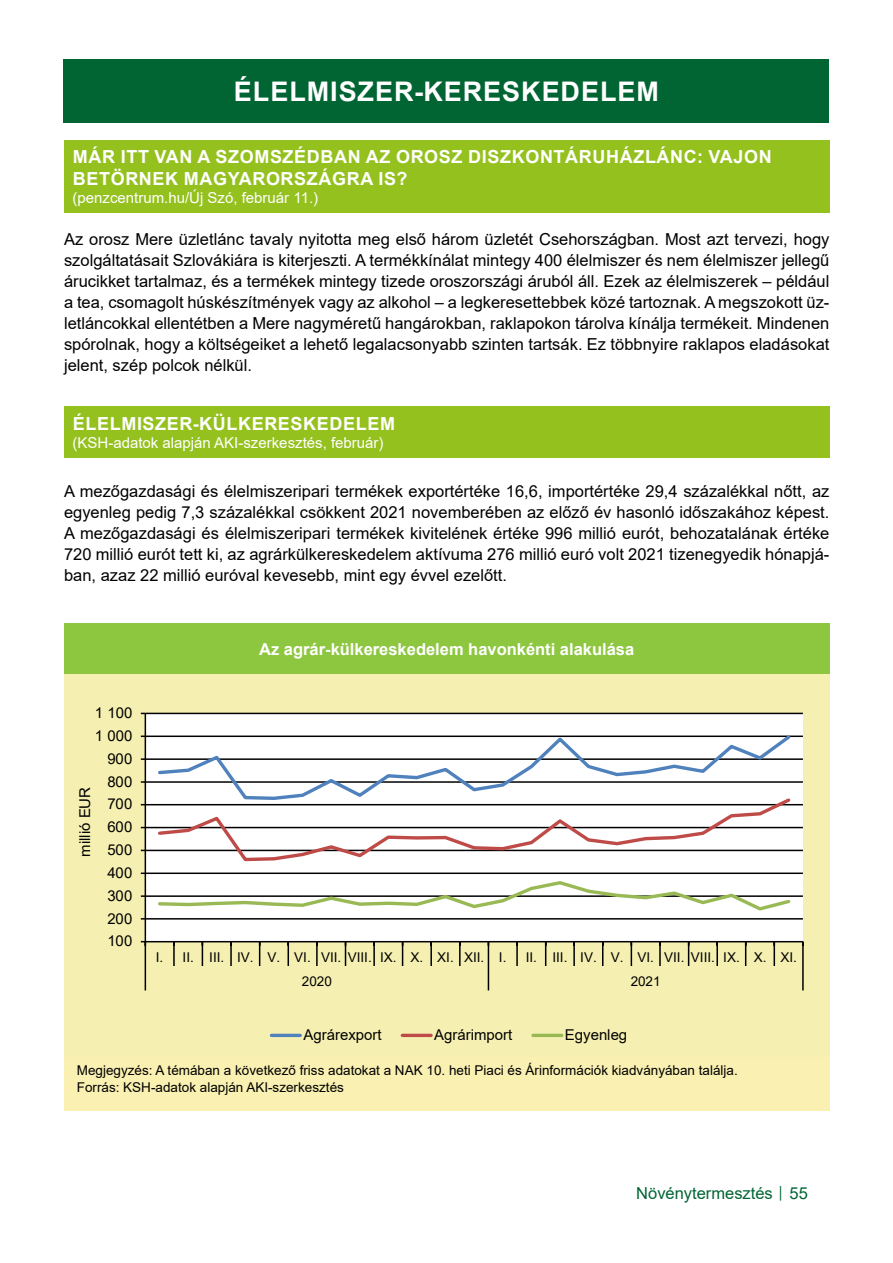
<style>
.page{position:relative;width:893px;height:1263px;background:#fff}
.page>*{position:absolute;margin:0;border:0;box-sizing:border-box;transform-origin:0 0}
.t1{font:700 27px "Arial";letter-spacing:.035em;color:#fff}
.t2{font:700 18px/21.6px "Arial";letter-spacing:.035em;color:#fff}
.t3{font:16.5px/21px "Arial";color:#000;text-align:justify}
.t4{font:700 16.5px "Arial";color:#fff}
.t5{font:16.5px "Arial";color:#006533}
.t6{font:15px "Arial";color:#fff}
.t7{font:15px "Arial";color:#000}
.t8{font:13.5px/16.2px "Arial";color:#000}
.s1{font-size:12px}
</style>
<div class="page">
<div style="left:64px;top:60px;width:765px;height:63px;background:#006533"></div>
<div style="left:64px;top:623px;width:765px;height:51px;background:#8dc63f"></div>
<div style="left:64px;top:1057px;width:765px;height:54px;background:#faf0b1"></div>
<div style="left:64px;top:140px;width:765px;height:73px;background:#95c11f"></div>
<div style="left:64px;top:407px;width:765px;height:51px;background:#95c11f"></div>
<div style="left:64px;top:674px;width:765px;height:383px;background:#f5f0b1"></div>
<div style="left:145px;top:713px;width:658px;height:229px;background:#fff"></div>
<hr style="left:145px;top:918px;width:658px;height:1px;background:#000">
<hr style="left:145px;top:895px;width:658px;height:2px;background:#000">
<hr style="left:145px;top:872px;width:658px;height:2px;background:#000">
<hr style="left:145px;top:850px;width:658px;height:1px;background:#000">
<hr style="left:145px;top:827px;width:658px;height:1px;background:#000">
<hr style="left:145px;top:804px;width:658px;height:1px;background:#000">
<hr style="left:145px;top:781px;width:658px;height:2px;background:#000">
<hr style="left:145px;top:758px;width:658px;height:2px;background:#000">
<hr style="left:145px;top:735px;width:658px;height:2px;background:#000">
<hr style="left:145px;top:713px;width:658px;height:1px;background:#000">
<hr style="left:145px;top:713px;width:1px;height:229px;background:#000">
<hr style="left:145px;top:941px;width:658px;height:1px;background:#000">
<hr style="left:173px;top:942px;width:2px;height:24px;background:#000">
<svg style="left:202px;top:942px;width:1px;height:24px"></svg>
<hr style="left:230px;top:942px;width:2px;height:24px;background:#000">
<svg style="left:259px;top:942px;width:1px;height:24px"></svg>
<svg style="left:288px;top:942px;width:1px;height:24px"></svg>
<hr style="left:316px;top:942px;width:2px;height:24px;background:#000">
<svg style="left:345px;top:942px;width:1px;height:24px"></svg>
<hr style="left:373px;top:942px;width:2px;height:24px;background:#000">
<svg style="left:402px;top:942px;width:1px;height:24px"></svg>
<hr style="left:430px;top:942px;width:2px;height:24px;background:#000">
<hr style="left:459px;top:942px;width:2px;height:24px;background:#000">
<hr style="left:516px;top:942px;width:2px;height:24px;background:#000">
<svg style="left:545px;top:942px;width:1px;height:24px"></svg>
<hr style="left:573px;top:942px;width:2px;height:24px;background:#000">
<svg style="left:602px;top:942px;width:1px;height:24px"></svg>
<svg style="left:631px;top:942px;width:1px;height:24px"></svg>
<hr style="left:659px;top:942px;width:2px;height:24px;background:#000">
<svg style="left:688px;top:942px;width:1px;height:24px"></svg>
<hr style="left:716px;top:942px;width:2px;height:24px;background:#000">
<svg style="left:745px;top:942px;width:1px;height:24px"></svg>
<hr style="left:773px;top:942px;width:2px;height:24px;background:#000">
<hr style="left:802px;top:942px;width:2px;height:24px;background:#000">
<svg style="left:141px;top:941px;width:5px;height:49px"></svg>
<svg style="left:488px;top:942px;width:1px;height:48px"></svg>
<hr style="left:802px;top:966px;width:2px;height:24px;background:#000">
<svg style="left:156px;top:735px;width:637px;height:127px"></svg>
<svg style="left:156px;top:881px;width:637px;height:30px"></svg>
<hr style="left:271px;top:1034px;width:29px;height:3px;background:#4f81bd">
<hr style="left:402px;top:1034px;width:29px;height:3px;background:#be4b48">
<hr style="left:533px;top:1034px;width:29px;height:3px;background:#98b954">
<h1 class="t1" style="left:234px;top:73px;width:426px">ÉLELMISZER-KERESKEDELEM</h1>
<p class="t2" style="left:73px;top:146px;width:700px">MÁR ITT VAN A SZOMSZÉDBAN AZ OROSZ DISZKONTÁRUHÁZLÁNC: VAJON<br>BETÖRNEK MAGYARORSZÁGRA IS?</p>
<p class="t6" style="left:73px;top:187px;width:247px">(penzcentrum.hu/Új Szó, február 11.)</p>
<p class="t3" style="left:64px;top:229px;width:767px">Az orosz Mere üzletlánc tavaly nyitotta meg első három üzletét Csehországban. Most azt tervezi, hogy szolgáltatásait Szlovákiára is kiterjeszti. A termékkínálat mintegy 400 élelmiszer és nem élelmiszer jellegű árucikket tartalmaz, és a termékek mintegy tizede oroszországi áruból áll. Ezek az élelmiszerek – például a tea, csomagolt húskészítmények vagy az alkohol – a legkeresettebbek közé tartoznak. A megszokott üz&shy;letláncokkal ellentétben a Mere nagyméretű hangárokban, raklapokon tárolva kínálja termékeit. Mindenen spórolnak, hogy a költségeiket a lehető legalacsonyabb szinten tartsák. Ez többnyire raklapos eladásokat jelent, szép polcok nélkül.</p>
<p class="t2" style="left:73px;top:413px;width:324px">ÉLELMISZER-KÜLKERESKEDELEM</p>
<p class="t6" style="left:73px;top:432px;width:312px">(KSH-adatok alapján AKI-szerkesztés, február)</p>
<p class="t3" style="left:64px;top:481px;width:767px">A mezőgazdasági és élelmiszeripari termékek exportértéke 16,6, importértéke 29,4 százalékkal nőtt, az egyenleg pedig 7,3 százalékkal csökkent 2021 novemberében az előző év hasonló időszakához képest.<br>A mezőgazdasági és élelmiszeripari termékek kivitelének értéke 996 millió eurót, behozatalának értéke 720 millió eurót tett ki, az agrárkülkereskedelem aktívuma 276 millió euró volt 2021 tizenegyedik hónapjá&shy;ban, azaz 22 millió euróval kevesebb, mint egy évvel ezelőtt.</p>
<p class="t7" style="left:95px;top:702px;width:39px">1 100</p>
<p class="t7" style="left:95px;top:725px;width:39px">1 000</p>
<p class="t7" style="left:74px;top:857px;width:71px;rotate:-90deg">millió EUR</p>
<p class="t7" style="left:107px;top:748px;width:27px">900</p>
<p class="t7" style="left:107px;top:771px;width:27px">800</p>
<p class="t7" style="left:107px;top:794px;width:27px">700</p>
<p class="t7" style="left:107px;top:817px;width:27px">600</p>
<p class="t7" style="left:107px;top:839px;width:27px">500</p>
<p class="t7" style="left:107px;top:862px;width:27px">400</p>
<p class="t7" style="left:107px;top:885px;width:27px">300</p>
<p class="t7" style="left:107px;top:908px;width:27px">200</p>
<p class="t7" style="left:107px;top:931px;width:27px">100</p>
<p class="t4" style="left:259px;top:637px;width:377px">Az agrár-külkereskedelem havonkénti alakulása</p>
<p class="t8" style="left:156px;top:949px;width:352px">I. II. III. IV. V. VI. VII. VIII. IX. X. XI. XII. I.</p>
<p class="t8" style="left:526px;top:949px;width:273px">II. III. IV. V. VI. VII. VIII. IX. X. XI.</p>
<p class="t8" style="left:302px;top:973px;width:32px">2020</p>
<p class="t8" style="left:631px;top:973px;width:32px">2021</p>
<p class="t7" style="left:303px;top:1024px;width:80px">Agrárexport</p>
<p class="t7" style="left:434px;top:1024px;width:80px">Agrárimport</p>
<p class="t7" style="left:565px;top:1024px;width:64px">Egyenleg</p>
<p class="t8" style="left:77px;top:1062px;width:663px">Megjegyzés: A témában a következő friss adatokat a NAK 10. heti Piaci és Árinformációk kiadványában találja.<br>Forrás: KSH-adatok alapján AKI-szerkesztés</p>
<p class="t5" style="left:636px;top:1182px;width:173px">Növénytermesztés <span class="s1">│</span> 55</p>
</div>
